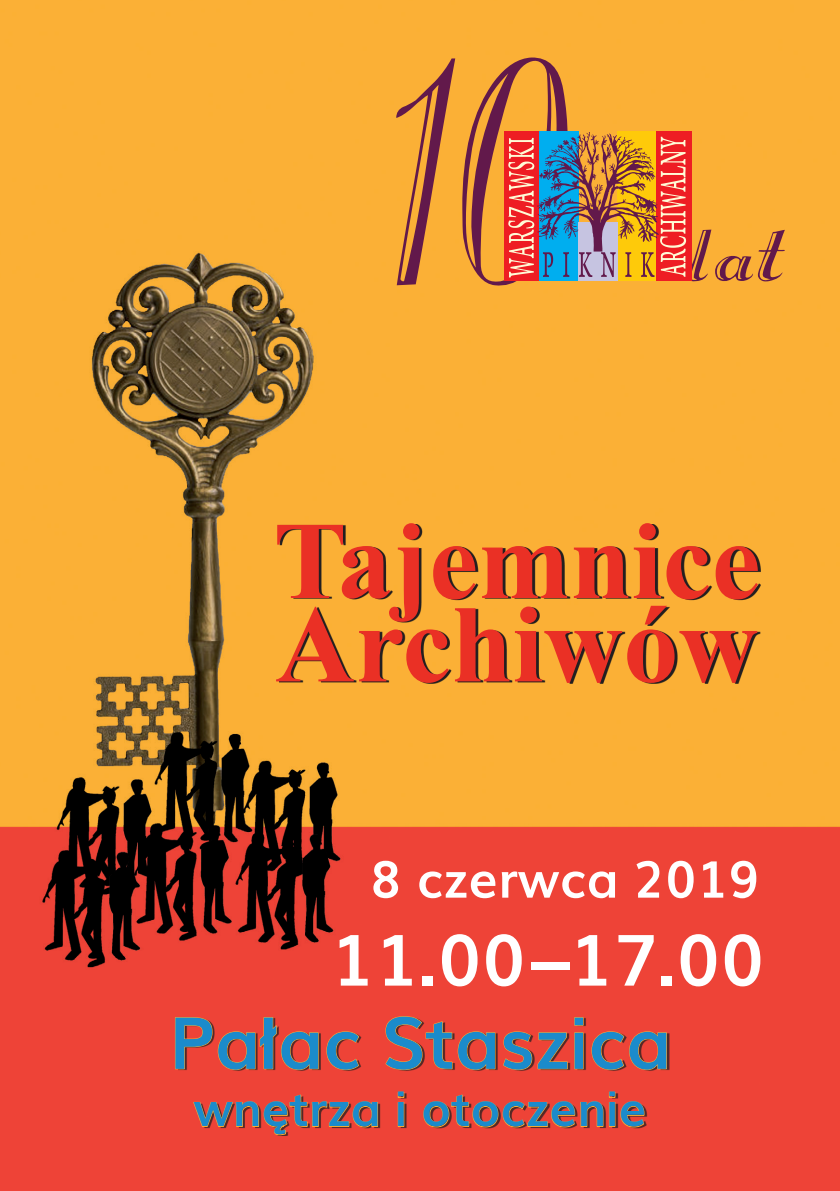
<style>
.page{position:relative;width:840px;height:1191px;background:#fff}
.page>*{position:absolute;margin:0;border:0;box-sizing:border-box;transform-origin:0 0}
.t1{font:700 110.4px/83.4px "Times New Roman";color:#ea3025}
.t2{font:700 72px "Muli";color:#1b8bcb}
.t3{font:700 71px "Muli";color:#fff}
.t4{font:700 51px "Muli";color:#fff}
.t5{font:700 48px "Muli";color:#1b8bcb}
</style>
<div class="page">
<img style="left:0;top:0;width:839px;height:1191px">
<svg style="left:396px;top:58px;width:59px;height:227px;background:#d68b3a"></svg>
<svg style="left:461px;top:57px;width:323px;height:230px;background:#d28c47"></svg>
<div style="left:178px;top:1017px;width:491px;height:118px;background:#ee4337"></div>
<svg style="left:174px;top:1016px;width:145px;height:54px"></svg>
<svg style="left:326px;top:1031px;width:33px;height:39px"></svg>
<svg style="left:384px;top:1015px;width:111px;height:55px"></svg>
<svg style="left:502px;top:1016px;width:81px;height:54px"></svg>
<svg style="left:591px;top:1031px;width:76px;height:39px"></svg>
<svg style="left:193px;top:1094px;width:185px;height:41px"></svg>
<svg style="left:398px;top:1092px;width:5px;height:5px"></svg>
<div style="left:398px;top:1102px;width:5px;height:24px;border:1px solid #fbb033"></div>
<svg style="left:423px;top:1094px;width:180px;height:34px"></svg>
<svg style="left:609px;top:1092px;width:35px;height:36px"></svg>
<svg style="left:279px;top:523px;width:481px;height:160px;background:#b4802e"></svg>
<h1 class="t1" style="left:273px;top:516px;width:488px">Tajemnice<br>Archiwów</h1>
<p class="t4" style="left:370px;top:838px;width:391px">8 czerwca 2019</p>
<h3 class="t3" style="left:330px;top:903px;width:435px">11.00 –17.00</h3>
<h2 class="t2" style="left:169px;top:985px;width:503px">Pałac Staszica</h2>
<p class="t5" style="left:193px;top:1070px;width:454px">wnętrza i otoczenie</p>
</div>
